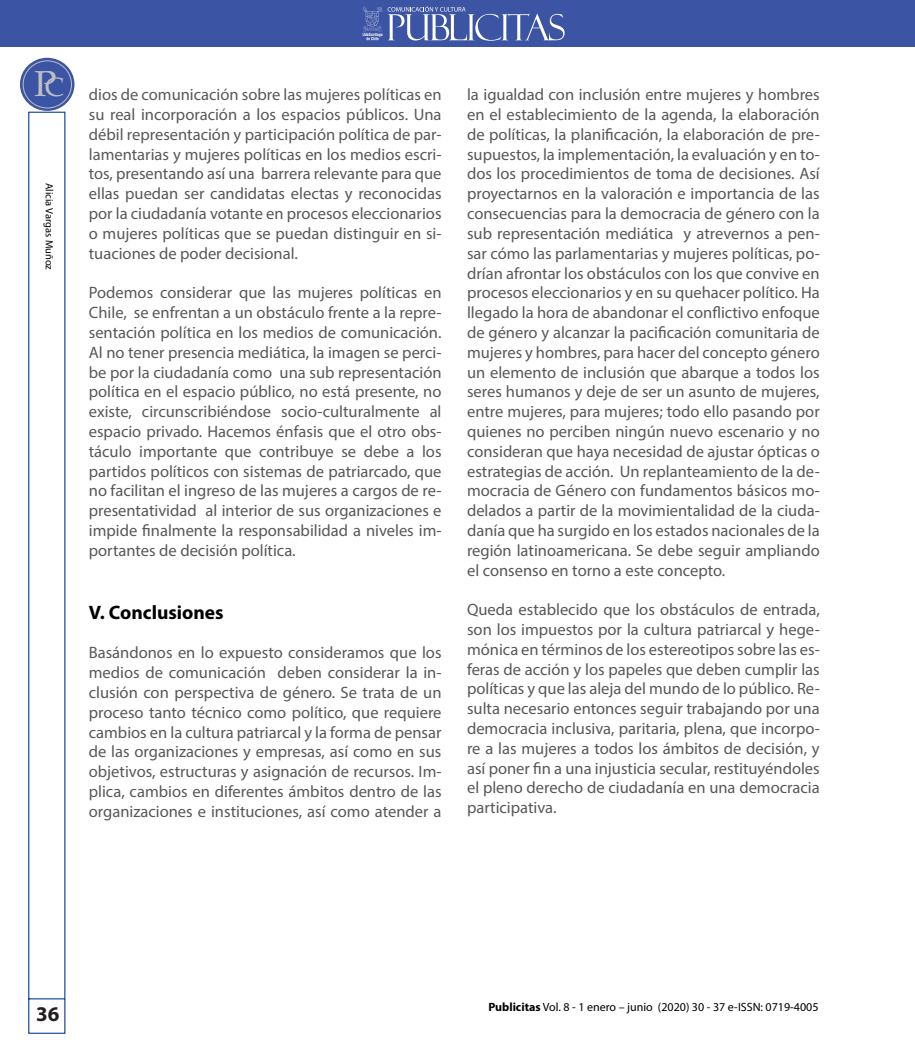
<style>
.page{position:relative;width:915px;height:1042px;background:#fff}
.page>*{position:absolute;margin:0;border:0;box-sizing:border-box;transform-origin:0 0}
.t1{font:36.3px "Palatino Linotype";color:#bebfc2}
.t2{font:700 21px "Myriad Pro";color:#231f20}
.t3{font:700 19.5px "Myriad Pro";color:#000}
.t4{font:16.5px/19.8px "Myriad Pro";color:#57585a;text-align:justify}
.t5{font:12px "Myriad Pro";color:#000}
.t6{font:10.5px "Myriad Pro";color:#000}
.s1{font-size:26.55px}
.s2{font-weight:700}
</style>
<div class="page">
<div style="left:0;top:0;width:914px;height:47px;background:#3b54a4"></div>
<div style="left:20px;top:58px;width:54px;height:53px;background:#3b54a4;border-radius:50%"></div>
<div style="left:23px;top:60px;width:49px;height:48px;border:1px solid #bdbfbf;border-radius:50%"></div>
<svg style="left:28px;top:111px;width:38px;height:923px"></svg>
<svg style="left:362px;top:6px;width:202px;height:35px"></svg>
<h1 class="t1" style="left:34px;top:58px;width:32px">P<span class="s1">C</span></h1>
<p class="t6" style="left:56px;top:183px;width:88px;rotate:90deg">Alicia Vargas Muñoz</p>
<p class="t4" style="left:89px;top:85px;width:354px">dios de comunicación sobre las mujeres políticas en su real incorporación a los espacios públicos. Una débil representación y participación política de par&shy;lamentarias y mujeres políticas en los medios escri&shy;tos, presentando así una barrera relevante para que ellas puedan ser candidatas electas y reconocidas por la ciudadanía votante en procesos eleccionarios o mujeres políticas que se puedan distinguir en si&shy;tuaciones de poder decisional.</p>
<p class="t4" style="left:89px;top:283px;width:354px">Podemos considerar que las mujeres políticas en Chile, se enfrentan a un obstáculo frente a la repre&shy;sentación política en los medios de comunicación.<br>Al no tener presencia mediática, la imagen se perci&shy;be por la ciudadanía como una sub representación política en el espacio público, no está presente, no existe, circunscribiéndose socio-culturalmente al espacio privado. Hacemos énfasis que el otro obs&shy;táculo importante que contribuye se debe a los partidos políticos con sistemas de patriarcado, que no facilitan el ingreso de las mujeres a cargos de re&shy;presentatividad al interior de sus organizaciones e impide finalmente la responsabilidad a niveles im&shy;portantes de decisión política.</p>
<p class="t3" style="left:89px;top:599px;width:136px">V. Conclusiones</p>
<p class="t4" style="left:89px;top:643px;width:354px">Basándonos en lo expuesto consideramos que los medios de comunicación deben considerar la in&shy;clusión con perspectiva de género. Se trata de un proceso tanto técnico como político, que requiere cambios en la cultura patriarcal y la forma de pensar de las organizaciones y empresas, así como en sus objetivos, estructuras y asignación de recursos. Im&shy;plica, cambios en diferentes ámbitos dentro de las organizaciones e instituciones, así como atender a</p>
<p class="t4" style="left:467px;top:85px;width:354px">la igualdad con inclusión entre mujeres y hombres en el establecimiento de la agenda, la elaboración de políticas, la planificación, la elaboración de pre&shy;supuestos, la implementación, la evaluación y en to&shy;dos los procedimientos de toma de decisiones. Así proyectarnos en la valoración e importancia de las consecuencias para la democracia de género con la sub representación mediática y atrevernos a pen&shy;sar cómo las parlamentarias y mujeres políticas, po&shy;drían afrontar los obstáculos con los que convive en procesos eleccionarios y en su quehacer político. Ha llegado la hora de abandonar el conflictivo enfoque de género y alcanzar la pacificación comunitaria de mujeres y hombres, para hacer del concepto género un elemento de inclusión que abarque a todos los seres humanos y deje de ser un asunto de mujeres, entre mujeres, para mujeres; todo ello pasando por quienes no perciben ningún nuevo escenario y no consideran que haya necesidad de ajustar ópticas o estrategias de acción. Un replanteamiento de la de&shy;mocracia de Género con fundamentos básicos mo&shy;delados a partir de la movimientalidad de la ciuda&shy;danía que ha surgido en los estados nacionales de la región latinoamericana. Se debe seguir ampliando el consenso en torno a este concepto.</p>
<p class="t4" style="left:467px;top:599px;width:354px">Queda establecido que los obstáculos de entrada, son los impuestos por la cultura patriarcal y hege&shy;mónica en términos de los estereotipos sobre las es&shy;feras de acción y los papeles que deben cumplir las políticas y que las aleja del mundo de lo público. Re&shy;sulta necesario entonces seguir trabajando por una democracia inclusiva, paritaria, plena, que incorpo&shy;re a las mujeres a todos los ámbitos de decisión, y así poner fin a una injusticia secular, restituyéndoles el pleno derecho de ciudadanía en una democracia participativa.</p>
<p class="t2" style="left:36px;top:1000px;width:25px">36</p>
<p class="t5" style="left:488px;top:999px;width:331px"><span class="s2">Publicitas</span> Vol. 8 - 1 enero – junio (2020) 30 - 37 e-ISSN: 0719-4005</p>
</div>
